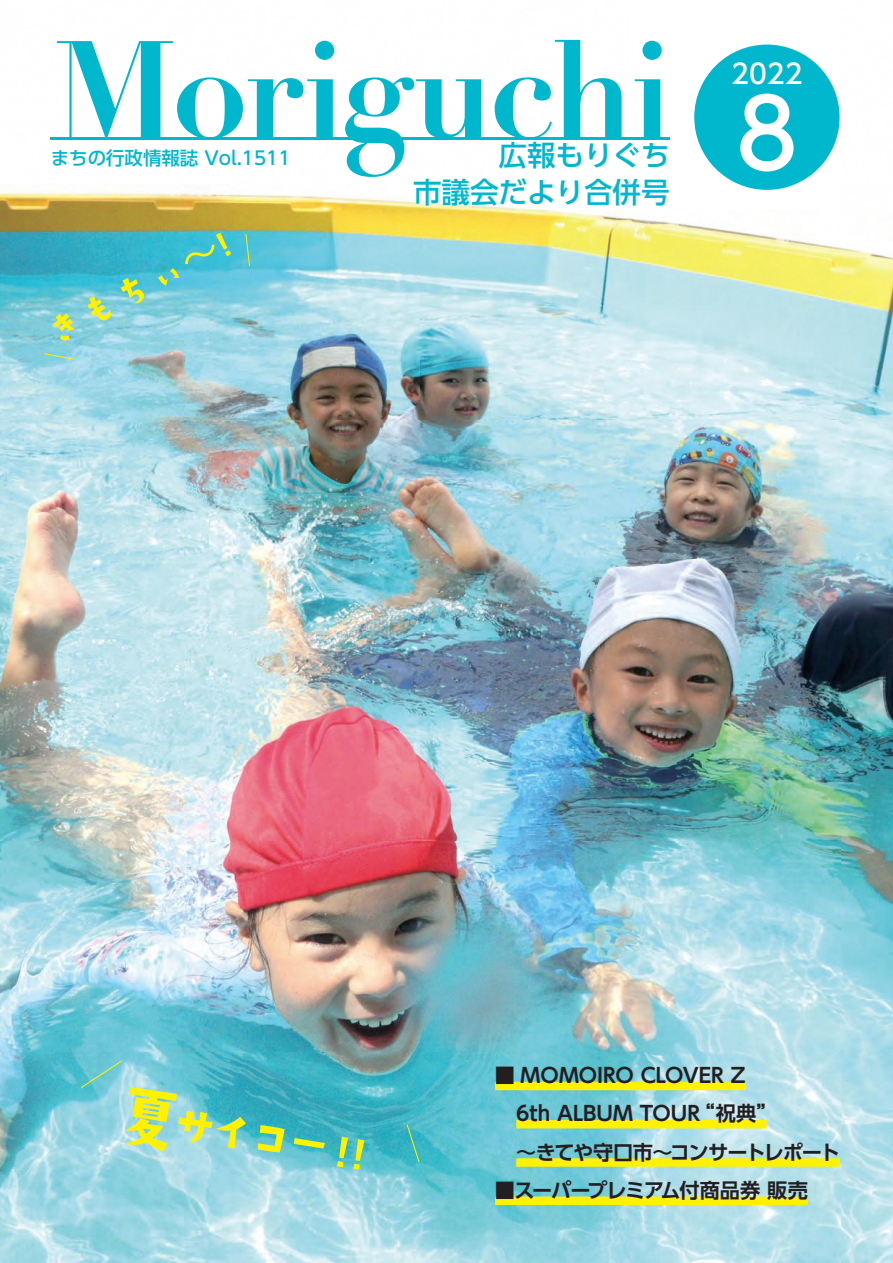
<style>
.page{position:relative;width:893px;height:1263px;background:#fff}
.page>*{position:absolute;margin:0;border:0;box-sizing:border-box;transform-origin:0 0}
.t1{font:500 94.5px "UD Shin Go Pro";color:#fff}
.t2{font:47.85px "DS kirigirisu";color:#fff101}
.t3{font:38.25px "DS kirigirisu";color:#fff101}
.t4{font:500 28.5px "UD Shin Go Pro";color:#00b7ce}
.t5{font:500 27px "UD Shin Go Pro";color:#fff}
.t6{font:700 20.25px/38.2px "UD Shin Go Pro De";letter-spacing:-.015em;color:#231f20}
.t7{font:700 20.25px "UD Shin Go Pro De";letter-spacing:-.055em;color:#231f20}
.t8{font:500 18.45px "UD Shin Go Pro";color:#00b7ce}
.s1{font-family:"Koz Go Pr 6 N"}
.s2{font-size:74.4px}
</style>
<div class="page">
<img style="left:0;top:39px;width:893px;height:1224px">
<hr style="left:50px;top:137px;width:619px;height:2px;background:#00b7ce">
<div style="left:694px;top:45px;width:146px;height:145px;background:#00b7ce;border-radius:50%"></div>
<svg style="left:57px;top:40px;width:611px;height:137px"></svg>
<svg style="left:80px;top:1059px;width:43px;height:30px"></svg>
<svg style="left:406px;top:1123px;width:14px;height:40px"></svg>
<div style="left:495px;top:1082px;width:251px;height:8px;background:#fff101"></div>
<div style="left:516px;top:1120px;width:250px;height:8px;background:#fff101"></div>
<div style="left:516px;top:1158px;width:324px;height:9px;background:#fff101"></div>
<div style="left:495px;top:1196px;width:313px;height:9px;background:#fff101"></div>
<svg style="left:43px;top:353px;width:29px;height:7px"></svg>
<svg style="left:245px;top:233px;width:5px;height:34px"></svg>
<p class="t8" style="left:51px;top:143px;width:241px">まちの行政情報誌 Vol.1511</p>
<h3 class="t3" style="left:38px;top:317px;width:206px;rotate:-28deg">きもちぃ<span class="s1">~</span>!</h3>
<h3 class="t4" style="left:499px;top:132px;width:172px">広報もりぐち</h3>
<h3 class="t4" style="left:413px;top:169px;width:258px">市議会だより合併号</h3>
<h3 class="t5" style="left:731px;top:52px;width:73px">2022</h3>
<h1 class="t1" style="left:736px;top:57px;width:64px">8</h1>
<h2 class="t2" style="left:117px;top:1087px;width:259px;rotate:9deg"><span class="s2">夏</span>サイコー !!</h2>
<p class="t6" style="left:695px;top:1056px;width:83px;text-indent:-200px">■ MOMOIRO CLOVER Z<br>“祝典“</p>
<p class="t6" style="left:516px;top:1094px;width:325px">6th ALBUM TOUR<br>～きてや守口市～コンサートレポート</p>
<p class="t7" style="left:495px;top:1174px;width:314px">■スーパープレミアム付商品券販売</p>
</div>
